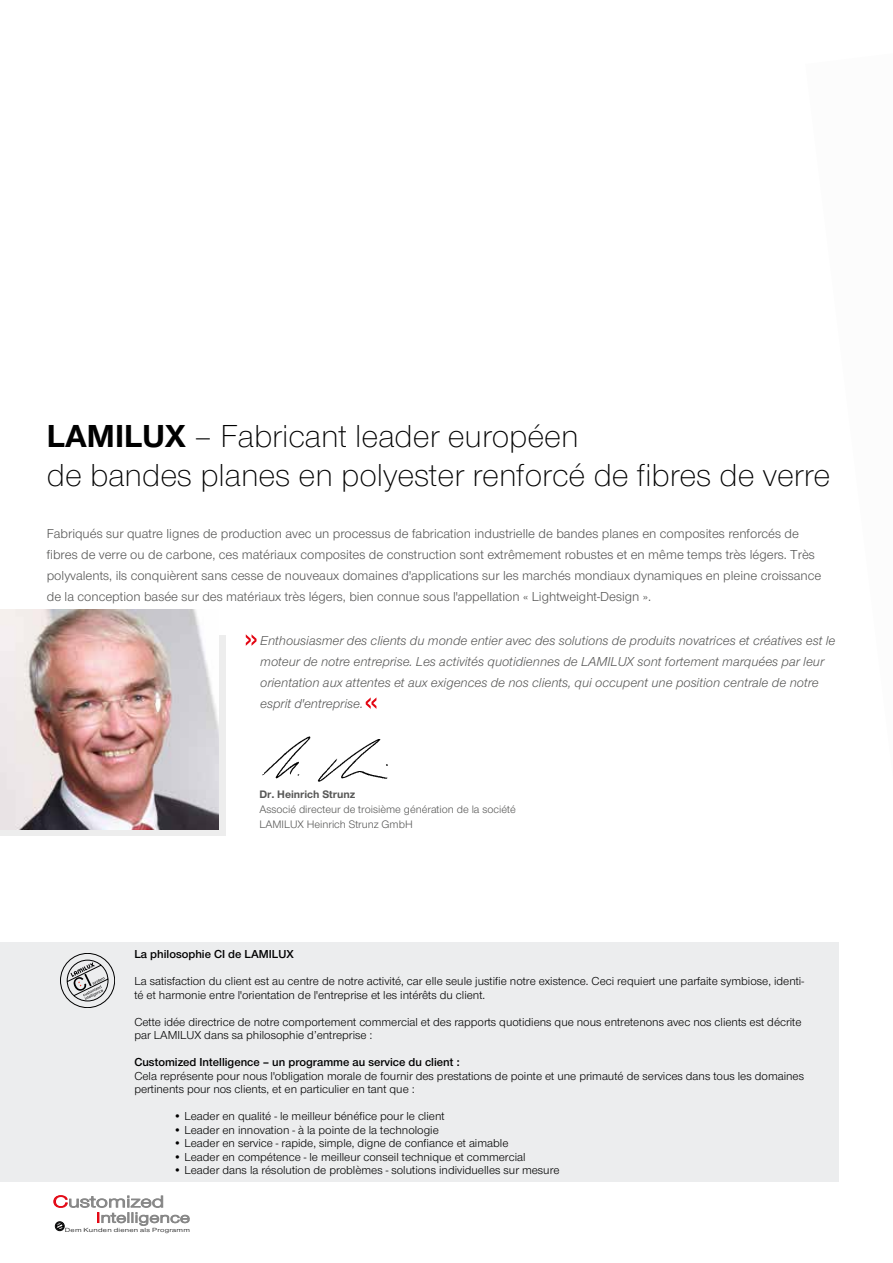
<style>
.page{position:relative;width:893px;height:1263px;background:#fff}
.page>*{position:absolute;margin:0;border:0;box-sizing:border-box;transform-origin:0 0}
.t1{font:300 33px/39.6px "Nimbus Sans Novus T";color:#000}
.t2{font:15.15px "Nimbus Sans Novus T";color:#878787;scale:1.31 1}
.t3{font:13.5px/21px "Nimbus Sans Novus T";color:#575756}
.t4{font:italic 13.5px/21px "Nimbus Sans Novus T";color:#575756}
.t5{font:12px/13.5px "Nimbus Sans Novus T";color:#000}
.t6{font:600 12px "Nimbus Sans Novus T";color:#000}
.t7{font:11.25px/15px "Nimbus Sans Novus T";color:#575756}
.t8{font:700 11.25px "Nimbus Sans Novus T";color:#575756}
.t9{font:6.15px "Nimbus Sans Novus T";letter-spacing:.03em;color:#000;scale:1.31 1}
.s1{font-weight:700}
.s2{color:#e30613}
</style>
<div class="page">
<div style="left:0;top:635px;width:225px;height:201px;background:#ededed"></div>
<img style="left:0;top:609px;width:219px;height:221px">
<svg style="left:54px;top:1195px;width:136px;height:36px"></svg>
<svg style="left:246px;top:634px;width:11px;height:12px"></svg>
<svg style="left:366px;top:697px;width:10px;height:12px"></svg>
<img style="left:262px;top:736px;width:126px;height:45px">
<div style="left:0;top:943px;width:839px;height:239px;background:#ecedee"></div>
<svg style="left:60px;top:953px;width:55px;height:55px"></svg>
<h1 class="t1" style="left:47px;top:415px;width:785px"><span class="s1">LAMILUX</span> – Fabricant leader européen<br>de bandes planes en polyester renforcé de fibres de verre</h1>
<p class="t3" style="left:47px;top:523px;width:776px">Fabriqués sur quatre lignes de production avec un processus de fabrication industrielle de bandes planes en composites renforcés de fibres de verre ou de carbone, ces matériaux composites de construction sont extrêmement robustes et en même temps très légers. Très polyvalents, ils conquièrent sans cesse de nouveaux domaines d'applications sur les marchés mondiaux dynamiques en pleine croissance de la conception basée sur des matériaux très légers, bien connue sous l'appellation « Lightweight-Design ».</p>
<p class="t4" style="left:260px;top:630px;width:577px">Enthousiasmer des clients du monde entier avec des solutions de produits novatrices et créatives est le moteur de notre entreprise. Les activités quotidiennes de LAMILUX sont fortement marquées par leur orientation aux attentes et aux exigences de nos clients, qui occupent une position centrale de notre esprit d'entreprise.</p>
<p class="t8" style="left:259px;top:788px;width:97px">Dr. Heinrich Strunz</p>
<p class="t7" style="left:259px;top:802px;width:258px">Associé directeur de troisième génération de la société<br>LAMILUX Heinrich Strunz GmbH</p>
<p class="t6" style="left:134px;top:947px;width:161px">La philosophie CI de LAMILUX</p>
<p class="t5" style="left:134px;top:974px;width:671px">La satisfaction du client est au centre de notre activité, car elle seule justifie notre existence. Ceci requiert une parfaite symbiose, identi&shy;té et harmonie entre l'orientation de l'entreprise et les intérêts du client.</p>
<p class="t5" style="left:134px;top:1015px;width:669px">Cette idée directrice de notre comportement commercial et des rapports quotidiens que nous entretenons avec nos clients est décrite par LAMILUX dans sa philosophie d’entreprise :</p>
<p class="t6" style="left:134px;top:1055px;width:327px">Customized Intelligence – un programme au service du client :</p>
<p class="t5" style="left:134px;top:1069px;width:671px">Cela représente pour nous l'obligation morale de fournir des prestations de pointe et une primauté de services dans tous les domaines pertinents pour nos clients, et en particulier en tant que :</p>
<p class="t5" style="left:173px;top:1109px;width:273px">• Leader en qualité - le meilleur bénéfice pour le client</p>
<p class="t5" style="left:173px;top:1123px;width:267px">• Leader en innovation - à la pointe de la technologie</p>
<p class="t5" style="left:173px;top:1136px;width:337px">• Leader en service - rapide, simple, digne de confiance et aimable</p>
<p class="t5" style="left:173px;top:1150px;width:354px">• Leader en compétence - le meilleur conseil technique et commercial</p>
<p class="t5" style="left:173px;top:1163px;width:388px">• Leader dans la résolution de problèmes - solutions individuelles sur mesure</p>
<p class="t2" style="left:96px;top:1209px;width:73px"><span class="s2">I</span>ntelligence</p>
<p class="t9" style="left:65px;top:1226px;width:97px">Dem Kunden dienen als Programm</p>
</div>
